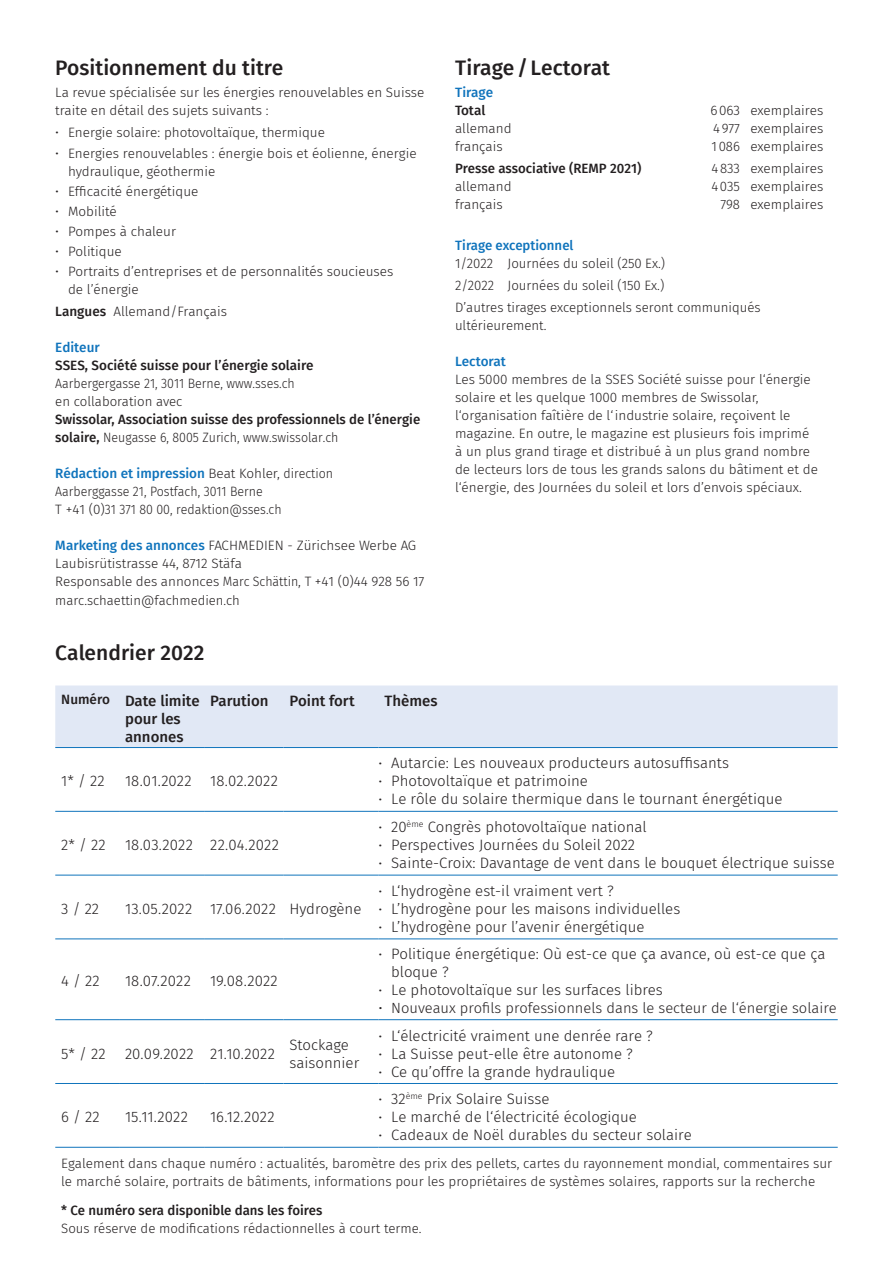
<style>
.page{position:relative;width:893px;height:1263px;background:#fff}
.page>*{position:absolute;margin:0;border:0;box-sizing:border-box;transform-origin:0 0}
.t1{font:500 21px "Fira Sans";color:#231f20}
.t2{font:300 15px/18px "Fira Sans";color:#231f20}
.t3{font:500 15px/18px "Fira Sans";color:#231f20}
.t4{font:300 14.7px "Fira Sans";color:#231f20}
.t5{font:300 13.5px/18px "Fira Sans";color:#231f20}
.t6{font:500 13.5px/18px "Fira Sans";color:#231f20}
.t7{font:300 13.5px/18px "Fira Sans";color:#231f20;scale:.92 1}
.t8{font:500 13.5px "Fira Sans";color:#1074bc}
.s1{font-weight:500}
.s2{font-weight:300}
.s3{font-weight:500;color:#1074bc}
.s4{font-size:13.5px}
</style>
<div class="page">
<div style="left:55px;top:685px;width:783px;height:62px;background:#e1e8f5"></div>
<hr style="left:55px;top:811px;width:64px;height:1px;background:#1074bc">
<hr style="left:119px;top:811px;width:85px;height:1px;background:#1074bc">
<hr style="left:204px;top:811px;width:79px;height:1px;background:#1074bc">
<hr style="left:283px;top:811px;width:95px;height:1px;background:#1074bc">
<hr style="left:378px;top:811px;width:460px;height:1px;background:#1074bc">
<hr style="left:55px;top:875px;width:64px;height:1px;background:#1074bc">
<hr style="left:119px;top:875px;width:85px;height:1px;background:#1074bc">
<hr style="left:204px;top:875px;width:79px;height:1px;background:#1074bc">
<hr style="left:283px;top:875px;width:95px;height:1px;background:#1074bc">
<hr style="left:378px;top:875px;width:460px;height:1px;background:#1074bc">
<hr style="left:55px;top:939px;width:64px;height:1px;background:#1074bc">
<hr style="left:119px;top:939px;width:85px;height:1px;background:#1074bc">
<hr style="left:204px;top:939px;width:79px;height:1px;background:#1074bc">
<hr style="left:283px;top:939px;width:95px;height:1px;background:#1074bc">
<hr style="left:378px;top:939px;width:460px;height:1px;background:#1074bc">
<hr style="left:55px;top:1019px;width:64px;height:1px;background:#1074bc">
<hr style="left:119px;top:1019px;width:85px;height:1px;background:#1074bc">
<hr style="left:204px;top:1019px;width:79px;height:1px;background:#1074bc">
<hr style="left:283px;top:1019px;width:95px;height:1px;background:#1074bc">
<hr style="left:378px;top:1019px;width:460px;height:1px;background:#1074bc">
<hr style="left:55px;top:747px;width:64px;height:1px;background:#1074bc">
<hr style="left:119px;top:747px;width:85px;height:1px;background:#1074bc">
<hr style="left:204px;top:747px;width:79px;height:1px;background:#1074bc">
<hr style="left:283px;top:747px;width:95px;height:1px;background:#1074bc">
<hr style="left:378px;top:747px;width:460px;height:1px;background:#1074bc">
<hr style="left:55px;top:1083px;width:64px;height:1px;background:#1074bc">
<hr style="left:119px;top:1083px;width:85px;height:1px;background:#1074bc">
<hr style="left:204px;top:1083px;width:79px;height:1px;background:#1074bc">
<hr style="left:283px;top:1083px;width:95px;height:1px;background:#1074bc">
<hr style="left:378px;top:1083px;width:460px;height:1px;background:#1074bc">
<hr style="left:55px;top:1147px;width:64px;height:1px;background:#1074bc">
<hr style="left:119px;top:1147px;width:85px;height:1px;background:#1074bc">
<hr style="left:204px;top:1147px;width:79px;height:1px;background:#1074bc">
<hr style="left:283px;top:1147px;width:95px;height:1px;background:#1074bc">
<hr style="left:378px;top:1147px;width:460px;height:1px;background:#1074bc">
<h1 class="t1" style="left:55px;top:51px;width:230px">Positionnement du titre</h1>
<p class="t5" style="left:55px;top:83px;width:371px">La revue spécialisée sur les énergies renouvelables en Suisse traite en détail des sujets suivants :</p>
<p class="t5" style="left:55px;top:124px;width:271px">• Energie solaire: photovoltaïque, thermique</p>
<p class="t5" style="left:68px;top:144px;width:350px;text-indent:-13px">• Energies renouvelables : énergie bois et éolienne, énergie hydraulique, géothermie</p>
<p class="t5" style="left:55px;top:182px;width:145px">• Efficacité énergétique</p>
<p class="t5" style="left:55px;top:202px;width:63px">• Mobilité</p>
<p class="t5" style="left:55px;top:222px;width:122px">• Pompes à chaleur</p>
<p class="t5" style="left:55px;top:242px;width:68px">• Politique</p>
<p class="t5" style="left:68px;top:262px;width:327px;text-indent:-13px">• Portraits d’entreprises et de personnalités soucieuses de l’énergie</p>
<p class="t5" style="left:55px;top:303px;width:173px"><span class="s1">Langues</span> Allemand/Français</p>
<p class="t8" style="left:55px;top:337px;width:46px">Editeur</p>
<p class="t6" style="left:55px;top:356px;width:260px">SSES, Société suisse pour l’énergie solaire</p>
<p class="t7" style="left:55px;top:375px;width:262px">Aarbergergasse 21, 3011 Berne, www.sses.ch en collaboration avec</p>
<p class="t6" style="left:55px;top:410px;width:366px">Swissolar, Association suisse des professionnels de l’énergie solaire, <span class="s2">Neugasse 6, 8005 Zurich, www.swissolar.ch</span></p>
<p class="t5" style="left:55px;top:465px;width:279px"><span class="s3">Rédaction et impression</span> Beat Kohler, direction<br>Aarberggasse 21, Postfach, 3011 Berne<br>T +41 (0)31 371 80 00, redaktion@sses.ch</p>
<p class="t5" style="left:55px;top:537px;width:371px"><span class="s3">Marketing des annonces</span> FACHMEDIEN - Zürichsee Werbe AG Laubisrütistrasse 44, 8712 Stäfa<br>Responsable des annonces Marc Schättin, T +41 (0)44 928 56 17 marc.schaettin@fachmedien.ch</p>
<h1 class="t1" style="left:455px;top:51px;width:157px">Tirage/Lectorat</h1>
<p class="t8" style="left:455px;top:82px;width:40px">Tirage</p>
<p class="t6" style="left:455px;top:101px;width:32px">Total</p>
<p class="t5" style="left:710px;top:101px;width:115px">6063 exemplaires</p>
<p class="t5" style="left:455px;top:119px;width:58px">allemand</p>
<p class="t5" style="left:713px;top:119px;width:112px">4977 exemplaires</p>
<p class="t5" style="left:455px;top:137px;width:49px">français</p>
<p class="t5" style="left:712px;top:137px;width:113px">1086 exemplaires</p>
<p class="t6" style="left:455px;top:159px;width:188px">Presse associative (REMP 2021)</p>
<p class="t5" style="left:711px;top:160px;width:113px">4833 exemplaires</p>
<p class="t5" style="left:455px;top:178px;width:58px">allemand</p>
<p class="t5" style="left:711px;top:178px;width:113px">4035 exemplaires</p>
<p class="t5" style="left:455px;top:196px;width:49px">français</p>
<p class="t5" style="left:720px;top:196px;width:104px">798 exemplaires</p>
<p class="t8" style="left:455px;top:234px;width:120px">Tirage exceptionnel</p>
<p class="t5" style="left:455px;top:252px;width:307px;line-height:22.2px">1/2022 Journées du soleil (250 Ex.)<br>2/2022 Journées du soleil (150 Ex.)<br>D’autres tirages exceptionnels seront communiqués</p>
<p class="t5" style="left:455px;top:316px;width:93px">ultérieurement.</p>
<p class="t8" style="left:455px;top:351px;width:53px">Lectorat</p>
<p class="t5" style="left:455px;top:370px;width:365px">Les 5000 membres de la SSES Société suisse pour l‘énergie solaire et les quelque 1000 membres de Swissolar, l‘organisation faîtière de l‘industrie solaire, reçoivent le magazine. En outre, le magazine est plusieurs fois imprimé à un plus grand tirage et distribué à un plus grand nombre de lecteurs lors de tous les grands salons du bâtiment et de l‘énergie, des Journées du soleil et lors d’envois spéciaux.</p>
<h1 class="t1" style="left:55px;top:636px;width:151px">Calendrier 2022</h1>
<p class="t3" style="left:125px;top:690px;width:76px;text-indent:-64px"><span class="s4">Numéro</span> Date limite pour les annones</p>
<p class="t3" style="left:210px;top:690px;width:60px">Parution</p>
<p class="t3" style="left:289px;top:690px;width:67px">Point fort</p>
<p class="t3" style="left:384px;top:690px;width:55px">Thèmes</p>
<p class="t2" style="left:61px;top:772px;width:45px">1* / 22</p>
<p class="t2" style="left:125px;top:772px;width:154px">18.01.2022 18.02.2022</p>
<p class="t2" style="left:378px;top:754px;width:352px"><span class="s4">•</span> Autarcie: Les nouveaux producteurs autosuffisants</p>
<p class="t2" style="left:378px;top:772px;width:211px"><span class="s4">•</span> Photovoltaïque et patrimoine</p>
<p class="t2" style="left:378px;top:790px;width:406px"><span class="s4">•</span> Le rôle du solaire thermique dans le tournant énergétique</p>
<p class="t2" style="left:61px;top:836px;width:46px">2* / 22</p>
<p class="t2" style="left:125px;top:836px;width:155px">18.03.2022 22.04.2022</p>
<p class="t2" style="left:61px;top:900px;width:39px">3 / 22</p>
<p class="t2" style="left:125px;top:900px;width:238px">13.05.2022 17.06.2022 Hydrogène</p>
<p class="t2" style="left:61px;top:972px;width:40px">4 / 22</p>
<p class="t2" style="left:125px;top:972px;width:67px">18.07.2022</p>
<p class="t2" style="left:210px;top:972px;width:69px">19.08.2022</p>
<p class="t2" style="left:61px;top:1044px;width:46px">5* / 22</p>
<p class="t2" style="left:125px;top:1044px;width:151px">20.09.2022 21.10.2022</p>
<p class="t2" style="left:289px;top:1035px;width:71px">Stockage saisonnier</p>
<p class="t2" style="left:378px;top:818px;width:270px"><span class="s4">•</span> 20<sup>ème</sup> Congrès photovoltaïque national</p>
<p class="t2" style="left:378px;top:836px;width:258px"><span class="s4">•</span> Perspectives Journées du Soleil 2022</p>
<p class="t2" style="left:378px;top:854px;width:458px"><span class="s4">•</span> Sainte-Croix: Davantage de vent dans le bouquet électrique suisse</p>
<p class="t2" style="left:378px;top:882px;width:237px"><span class="s4">•</span> L‘hydrogène est-il vraiment vert ?</p>
<p class="t2" style="left:378px;top:900px;width:303px"><span class="s4">•</span> L’hydrogène pour les maisons individuelles</p>
<p class="t2" style="left:378px;top:918px;width:268px"><span class="s4">•</span> L’hydrogène pour l’avenir énergétique</p>
<p class="t2" style="left:391px;top:945px;width:436px;text-indent:-13px"><span class="s4">•</span> Politique énergétique: Où est-ce que ça avance, où est-ce que ça bloque ?</p>
<p class="t2" style="left:378px;top:981px;width:286px"><span class="s4">•</span> Le photovoltaïque sur les surfaces libres</p>
<p class="t4" style="left:378px;top:997px;width:460px">• Nouveaux profils professionnels dans le secteur de l‘énergie solaire</p>
<p class="t2" style="left:378px;top:1026px;width:276px"><span class="s4">•</span> L‘électricité vraiment une denrée rare ?</p>
<p class="t2" style="left:378px;top:1044px;width:256px"><span class="s4">•</span> La Suisse peut-elle être autonome ?</p>
<p class="t2" style="left:378px;top:1062px;width:238px"><span class="s4">•</span> Ce qu’offre la grande hydraulique</p>
<p class="t2" style="left:378px;top:1090px;width:173px"><span class="s4">•</span> 32<sup>ème</sup> Prix Solaire Suisse</p>
<p class="t2" style="left:378px;top:1108px;width:260px"><span class="s4">•</span> Le marché de l‘électricité écologique</p>
<p class="t2" style="left:378px;top:1126px;width:315px"><span class="s4">•</span> Cadeaux de Noël durables du secteur solaire</p>
<p class="t5" style="left:61px;top:1154px;width:772px">Egalement dans chaque numéro : actualités, baromètre des prix des pellets, cartes du rayonnement mondial, commentaires sur le marché solaire, portraits de bâtiments, informations pour les propriétaires de systèmes solaires, rapports sur la recherche</p>
<p class="t6" style="left:61px;top:1200px;width:263px">* Ce numéro sera disponible dans les foires</p>
<p class="t5" style="left:61px;top:1219px;width:362px">Sous réserve de modifications rédactionnelles à court terme.</p>
<p class="t2" style="left:61px;top:1108px;width:40px">6 / 22</p>
<p class="t2" style="left:125px;top:1108px;width:64px">15.11.2022</p>
<p class="t2" style="left:210px;top:1108px;width:66px">16.12.2022</p>
</div>
